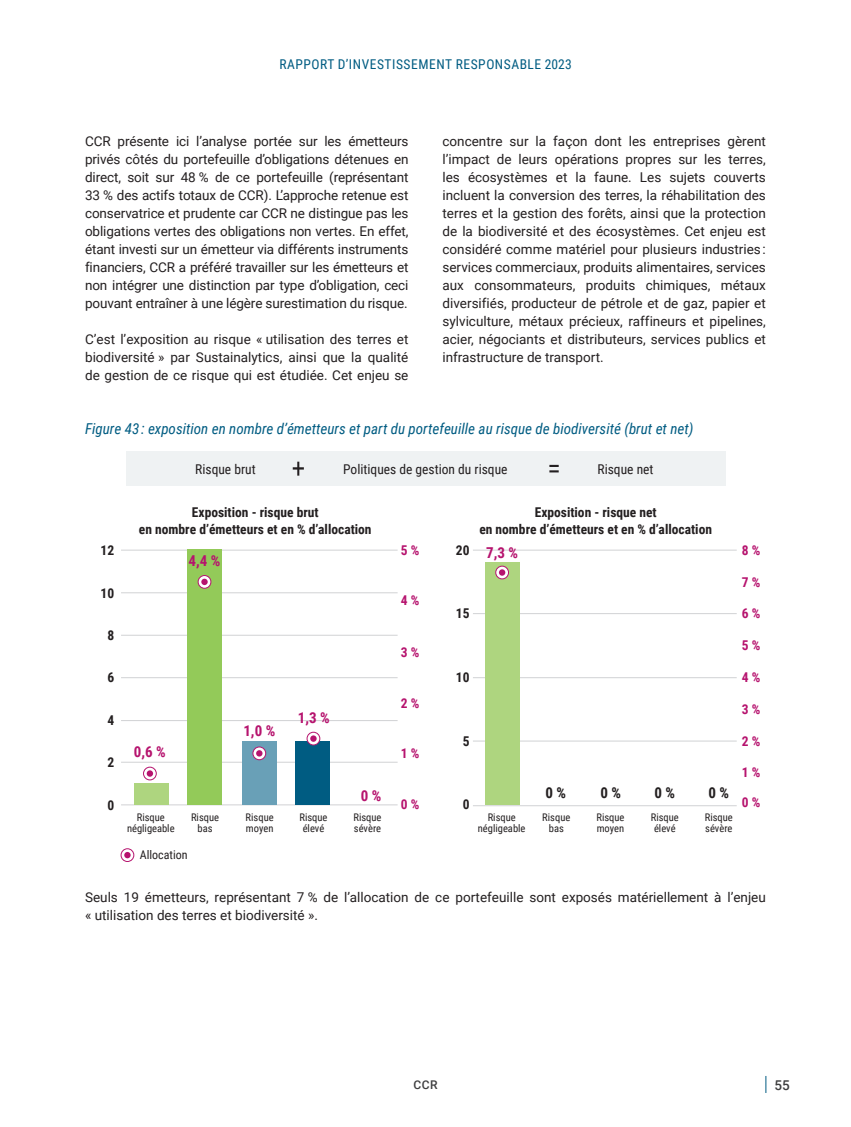
<style>
.page{position:relative;width:851px;height:1127px;background:#fff}
.page>*{position:absolute;margin:0;border:0;box-sizing:border-box;transform-origin:0 0}
.t1{font:italic 15px "Roboto Condensed";color:#005c82}
.t2{font:700 15px "Roboto Condensed";color:#b6136e}
.t3{font:700 15px "Roboto Condensed";color:#231f20}
.t4{font:13.5px/18px "Roboto";color:#231f20;text-align:justify}
.t5{font:700 13.5px/16.2px "Roboto Condensed";color:#231f20;text-align:center}
.t6{font:13.5px "Roboto Condensed";color:#231f20}
.t7{font:13.5px "Roboto Condensed";letter-spacing:.04em;color:#005c82}
.t8{font:700 13.5px/29.4px "Roboto Condensed";color:#b6136e}
.t9{font:500 13.5px "Roboto";color:#3e3e3f}
.t10{font:12px "Roboto Condensed";color:#231f20}
.t11{font:500 12px "Roboto";color:#3e3e3f}
.t12{font:10.5px/10.5px "Roboto Condensed";color:#231f20;text-align:center}
</style>
<div class="page">
<svg style="left:765px;top:1076px;width:1px;height:17px"></svg>
<hr style="left:473px;top:805px;width:263px;height:1px;background:#d1d2d4">
<hr style="left:473px;top:741px;width:263px;height:1px;background:#d1d2d4">
<hr style="left:473px;top:677px;width:263px;height:1px;background:#d1d2d4">
<hr style="left:473px;top:613px;width:263px;height:1px;background:#d1d2d4">
<hr style="left:473px;top:550px;width:263px;height:1px;background:#d1d2d4">
<div style="left:125px;top:452px;width:600px;height:34px;background:#eff2f3"></div>
<svg style="left:293px;top:462px;width:11px;height:14px"></svg>
<svg style="left:549px;top:465px;width:9px;height:7px"></svg>
<hr style="left:121px;top:804px;width:276px;height:1px;background:#d1d2d4">
<hr style="left:121px;top:720px;width:276px;height:1px;background:#d1d2d4">
<hr style="left:121px;top:762px;width:276px;height:1px;background:#d1d2d4">
<hr style="left:121px;top:677px;width:276px;height:1px;background:#d1d2d4">
<hr style="left:121px;top:635px;width:276px;height:1px;background:#d1d2d4">
<hr style="left:121px;top:592px;width:276px;height:1px;background:#d1d2d4">
<hr style="left:121px;top:550px;width:276px;height:1px;background:#d1d2d4">
<div style="left:134px;top:783px;width:34px;height:21px;background:#aed57f"></div>
<div style="left:187px;top:549px;width:34px;height:255px;background:#93ca59"></div>
<div style="left:242px;top:741px;width:34px;height:63px;background:#69a0b7"></div>
<div style="left:296px;top:741px;width:34px;height:63px;background:#005c82"></div>
<svg style="left:143px;top:767px;width:13px;height:13px"></svg>
<div style="left:143px;top:767px;width:14px;height:13px;border:1px solid #b6136e;border-radius:50%"></div>
<div style="left:147px;top:770px;width:6px;height:7px;background:#b6136e;border-radius:50%"></div>
<svg style="left:198px;top:575px;width:13px;height:13px"></svg>
<div style="left:198px;top:575px;width:13px;height:14px;border:1px solid #b6136e;border-radius:50%"></div>
<div style="left:201px;top:579px;width:7px;height:6px;background:#b6136e;border-radius:50%"></div>
<svg style="left:253px;top:747px;width:13px;height:13px"></svg>
<div style="left:252px;top:746px;width:14px;height:14px;border:1px solid #b6136e;border-radius:50%"></div>
<svg style="left:256px;top:750px;width:6px;height:6px"></svg>
<svg style="left:307px;top:732px;width:13px;height:13px"></svg>
<div style="left:306px;top:732px;width:14px;height:13px;border:1px solid #b6136e;border-radius:50%"></div>
<div style="left:310px;top:735px;width:6px;height:7px;background:#b6136e;border-radius:50%"></div>
<svg style="left:121px;top:849px;width:13px;height:12px"></svg>
<div style="left:121px;top:848px;width:13px;height:14px;border:1px solid #b6136e;border-radius:50%"></div>
<div style="left:124px;top:852px;width:7px;height:6px;background:#b6136e;border-radius:50%"></div>
<div style="left:485px;top:562px;width:34px;height:242px;background:#aed57f"></div>
<svg style="left:495px;top:566px;width:13px;height:13px"></svg>
<div style="left:495px;top:566px;width:14px;height:13px;border:1px solid #b6136e;border-radius:50%"></div>
<div style="left:499px;top:569px;width:6px;height:7px;background:#b6136e;border-radius:50%"></div>
<p class="t7" style="left:279px;top:55px;width:293px">RAPPORT D’INVESTISSEMENT RESPONSABLE 2023</p>
<p class="t4" style="left:85px;top:131px;width:325px">CCR présente ici l’analyse portée sur les émetteurs privés côtés du portefeuille d’obligations détenues en direct, soit sur 48 % de ce portefeuille (représentant 33 % des actifs totaux de CCR). L’approche retenue est conservatrice et prudente car CCR ne distingue pas les obligations vertes des obligations non vertes. En effet, étant investi sur un émetteur via différents instruments financiers, CCR a préféré travailler sur les émetteurs et non intégrer une distinction par type d’obligation, ceci pouvant entraîner à une légère surestimation du risque.</p>
<p class="t4" style="left:85px;top:329px;width:325px">C’est l’exposition au risque « utilisation des terres et biodiversité » par Sustainalytics, ainsi que la qualité de gestion de ce risque qui est étudiée. Cet enjeu se</p>
<p class="t4" style="left:442px;top:131px;width:325px">concentre sur la façon dont les entreprises gèrent l’impact de leurs opérations propres sur les terres, les écosystèmes et la faune. Les sujets couverts incluent la conversion des terres, la réhabilitation des terres et la gestion des forêts, ainsi que la protection de la biodiversité et des écosystèmes. Cet enjeu est considéré comme matériel pour plusieurs industries : services commerciaux, produits alimentaires, services aux consommateurs, produits chimiques, métaux diversifiés, producteur de pétrole et de gaz, papier et sylviculture, métaux précieux, raffineurs et pipelines, acier, négociants et distributeurs, services publics et infrastructure de transport.</p>
<p class="t1" style="left:85px;top:418px;width:609px">Figure 43 : exposition en nombre d’émetteurs et part du portefeuille au risque de biodiversité (brut et net)</p>
<p class="t6" style="left:195px;top:460px;width:62px">Risque brut</p>
<p class="t6" style="left:343px;top:460px;width:166px">Politiques de gestion du risque</p>
<p class="t6" style="left:597px;top:460px;width:57px">Risque net</p>
<p class="t5" style="left:100px;top:541px;width:15px">12</p>
<p class="t5" style="left:100px;top:584px;width:15px">10</p>
<p class="t5" style="left:107px;top:626px;width:8px">8</p>
<p class="t5" style="left:107px;top:669px;width:8px">6</p>
<p class="t5" style="left:107px;top:711px;width:8px">4</p>
<p class="t5" style="left:107px;top:753px;width:8px">2</p>
<p class="t5" style="left:107px;top:796px;width:8px">0</p>
<p class="t5" style="left:139px;top:504px;width:234px">Exposition - risque brut<br>en nombre d’émetteurs et en % d’allocation</p>
<p class="t5" style="left:479px;top:504px;width:234px">Exposition - risque net<br>en nombre d’émetteurs et en % d’allocation</p>
<p class="t2" style="left:189px;top:550px;width:33px">4,4 %</p>
<p class="t2" style="left:134px;top:741px;width:33px">0,6 %</p>
<p class="t2" style="left:243px;top:720px;width:33px">1,0 %</p>
<p class="t2" style="left:298px;top:707px;width:33px">1,3 %</p>
<p class="t2" style="left:360px;top:785px;width:22px">0 %</p>
<p class="t8" style="left:401px;top:535px;width:20px">5 %</p>
<p class="t8" style="left:741px;top:535px;width:20px">8 %</p>
<p class="t8" style="left:741px;top:567px;width:20px">7 %</p>
<p class="t8" style="left:741px;top:598px;width:20px">6 %</p>
<p class="t8" style="left:741px;top:630px;width:20px">5 %</p>
<p class="t8" style="left:741px;top:662px;width:20px">4 %</p>
<p class="t8" style="left:741px;top:694px;width:20px">3 %</p>
<p class="t8" style="left:741px;top:726px;width:20px">2 %</p>
<p class="t8" style="left:741px;top:757px;width:20px">1 %<br>0 %</p>
<p class="t5" style="left:456px;top:541px;width:15px">20</p>
<p class="t2" style="left:486px;top:542px;width:33px">7,3 %</p>
<p class="t8" style="left:401px;top:585px;width:20px">4 %</p>
<p class="t5" style="left:456px;top:604px;width:15px">15</p>
<p class="t8" style="left:401px;top:637px;width:20px">3 %</p>
<p class="t5" style="left:456px;top:669px;width:15px">10</p>
<p class="t8" style="left:401px;top:688px;width:20px">2 %</p>
<p class="t5" style="left:463px;top:732px;width:8px">5</p>
<p class="t8" style="left:401px;top:738px;width:20px">1 %</p>
<p class="t3" style="left:545px;top:782px;width:22px">0 %</p>
<p class="t3" style="left:600px;top:782px;width:22px">0 %</p>
<p class="t3" style="left:654px;top:782px;width:22px">0 %</p>
<p class="t3" style="left:708px;top:782px;width:22px">0 %</p>
<p class="t8" style="left:401px;top:789px;width:20px">0 %</p>
<p class="t5" style="left:463px;top:796px;width:8px">0</p>
<p class="t12" style="left:127px;top:812px;width:49px">Risque négligeable</p>
<p class="t12" style="left:704px;top:812px;width:30px;text-align:left">Risque sévère</p>
<p class="t12" style="left:191px;top:812px;width:30px">Risque bas</p>
<p class="t12" style="left:245px;top:812px;width:30px;text-align:left">Risque moyen</p>
<p class="t12" style="left:299px;top:812px;width:30px">Risque élevé</p>
<p class="t12" style="left:353px;top:812px;width:30px;text-align:left">Risque sévère</p>
<p class="t12" style="left:478px;top:812px;width:49px">Risque négligeable</p>
<p class="t12" style="left:542px;top:812px;width:30px">Risque bas</p>
<p class="t12" style="left:596px;top:812px;width:30px;text-align:left">Risque moyen</p>
<p class="t12" style="left:650px;top:812px;width:30px">Risque élevé</p>
<p class="t10" style="left:140px;top:846px;width:49px">Allocation</p>
<p class="t4" style="left:85px;top:887px;width:682px">Seuls 19 émetteurs, représentant 7 % de l’allocation de ce portefeuille sont exposés matériellement à l’enjeu « utilisation des terres et biodiversité ».</p>
<p class="t11" style="left:413px;top:1076px;width:25px">CCR</p>
<p class="t9" style="left:774px;top:1075px;width:17px">55</p>
</div>
